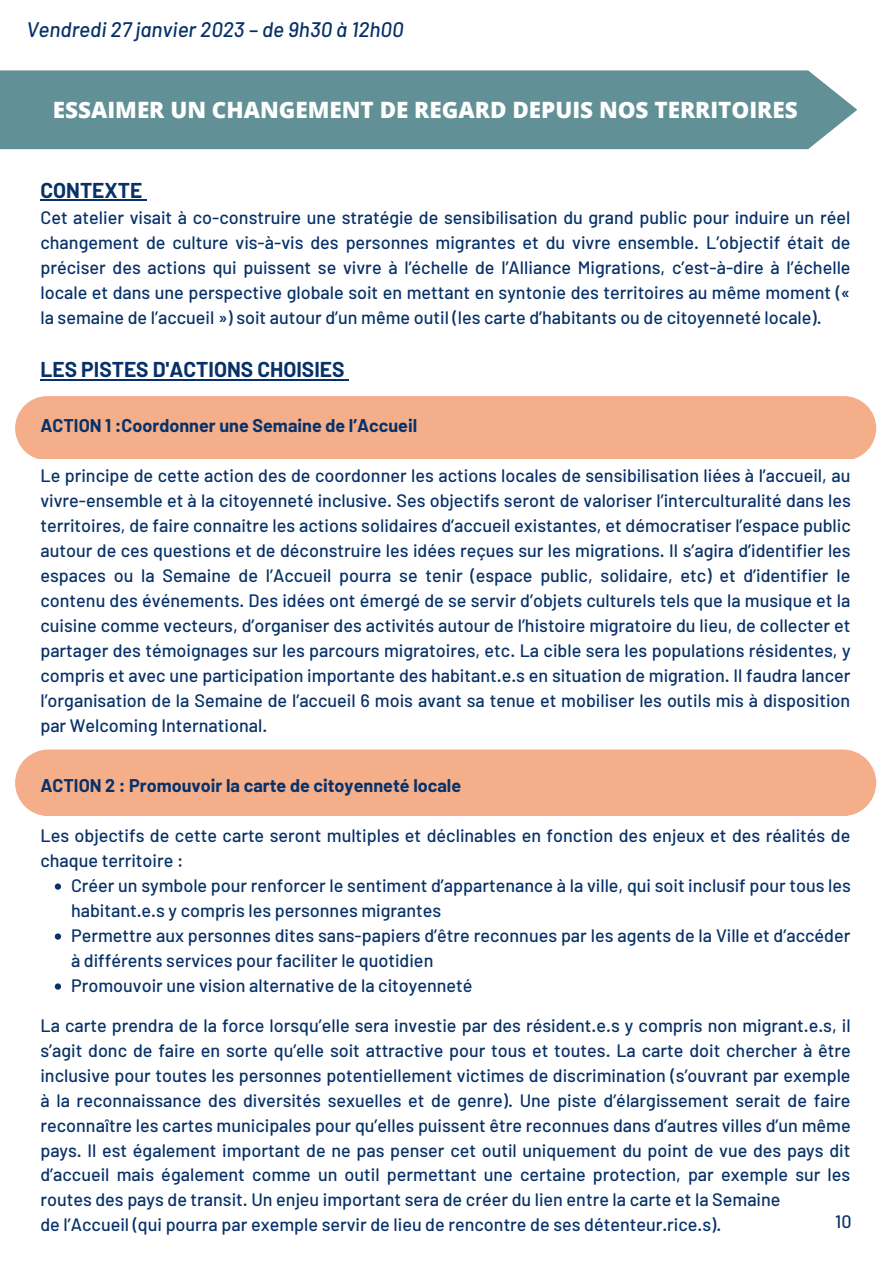
<style>
.page{position:relative;width:893px;height:1264px;background:#fff}
.page>*{position:absolute;margin:0;border:0;box-sizing:border-box;transform-origin:0 0}
.t1{font:800 22.5px "Open Sans";color:#fff}
.t2{font:700 21px "Barlow";color:#073168}
.t3{font:italic 500 21px "Barlow";color:#073168}
.t4{font:500 18px/25px "Barlow";color:#073168}
.t5{font:700 18px "Barlow";color:#073168}
</style>
<div class="page">
<div style="left:15px;top:396px;width:861px;height:63px;background:#f4ae8a"></div>
<div style="left:15px;top:749px;width:861px;height:67px;background:#f4ae8a"></div>
<svg style="left:55px;top:883px;width:6px;height:6px"></svg>
<svg style="left:55px;top:933px;width:6px;height:6px"></svg>
<svg style="left:55px;top:983px;width:6px;height:6px"></svg>
<hr style="left:40px;top:199px;width:102px;height:2px;background:#073168">
<hr style="left:40px;top:378px;width:304px;height:2px;background:#073168">
<div style="left:0;top:70px;width:856px;height:79px;background:#619197"></div>
<p class="t3" style="left:26px;top:16px;width:378px">Vendredi 27 janvier 2023 – de 9h30 à 12h00</p>
<p class="t1" style="left:53px;top:94px;width:746px">ESSAIMER UN CHANGEMENT DE REGARD DEPUIS NOS TERRITOIRES</p>
<p class="t2" style="left:40px;top:177px;width:103px">CONTEXTE</p>
<p class="t4" style="left:40px;top:204px;width:811px;text-align:justify">Cet atelier visait à co-construire une stratégie de sensibilisation du grand public pour induire un réel changement de culture vis-à-vis des personnes migrantes et du vivre ensemble. L’objectif était de préciser des actions qui puissent se vivre à l’échelle de l’Alliance Migrations, c’est-à-dire à l’échelle locale et dans une perspective globale soit en mettant en syntonie des territoires au même moment (« la semaine de l’accueil ») soit autour d’un même outil (les carte d’habitants ou de citoyenneté locale).</p>
<p class="t2" style="left:40px;top:356px;width:305px">LES PISTES D'ACTIONS CHOISIES</p>
<p class="t5" style="left:40px;top:414px;width:378px">ACTION 1 :Coordonner une Semaine de l’Accueil</p>
<p class="t4" style="left:40px;top:462px;width:811px;text-align:justify">Le principe de cette action des de coordonner les actions locales de sensibilisation liées à l’accueil, au vivre-ensemble et à la citoyenneté inclusive. Ses objectifs seront de valoriser l’interculturalité dans les territoires, de faire connaitre les actions solidaires d’accueil existantes, et démocratiser l’espace public autour de ces questions et de déconstruire les idées reçues sur les migrations. Il s’agira d’identifier les espaces ou la Semaine de l’Accueil pourra se tenir (espace public, solidaire, etc) et d’identifier le contenu des événements. Des idées ont émergé de se servir d’objets culturels tels que la musique et la cuisine comme vecteurs, d’organiser des activités autour de l’histoire migratoire du lieu, de collecter et partager des témoignages sur les parcours migratoires, etc. La cible sera les populations résidentes, y compris et avec une participation importante des habitant.e.s en situation de migration. Il faudra lancer l’organisation de la Semaine de l’accueil 6 mois avant sa tenue et mobiliser les outils mis à disposition par Welcoming International.</p>
<p class="t5" style="left:40px;top:774px;width:422px">ACTION 2 : Promouvoir la carte de citoyenneté locale</p>
<p class="t4" style="left:40px;top:822px;width:811px">Les objectifs de cette carte seront multiples et déclinables en fonction des enjeux et des réalités de chaque territoire :</p>
<p class="t4" style="left:71px;top:872px;width:781px">Créer un symbole pour renforcer le sentiment d’appartenance à la ville, qui soit inclusif pour tous les habitant.e.s y compris les personnes migrantes<br>Permettre aux personnes dites sans-papiers d’être reconnues par les agents de la Ville et d’accéder à différents services pour faciliter le quotidien<br>Promouvoir une vision alternative de la citoyenneté</p>
<p class="t4" style="left:40px;top:1011px;width:811px">La carte prendra de la force lorsqu’elle sera investie par des résident.e.s y compris non migrant.e.s, il s’agit donc de faire en sorte qu’elle soit attractive pour tous et toutes. La carte doit chercher à être inclusive pour toutes les personnes potentiellement victimes de discrimination (s’ouvrant par exemple à la reconnaissance des diversités sexuelles et de genre). Une piste d’élargissement serait de faire reconnaître les cartes municipales pour qu’elles puissent être reconnues dans d’autres villes d’un même pays. Il est également important de ne pas penser cet outil uniquement du point de vue des pays dit d’accueil mais également comme un outil permettant une certaine protection, par exemple sur les routes des pays de transit. Un enjeu important sera de créer du lien entre la carte et la Semaine<br>de l’Accueil (qui pourra par exemple servir de lieu de rencontre de ses détenteur.rice.s).</p>
<p class="t4" style="left:835px;top:1208px;width:18px">10</p>
</div>
